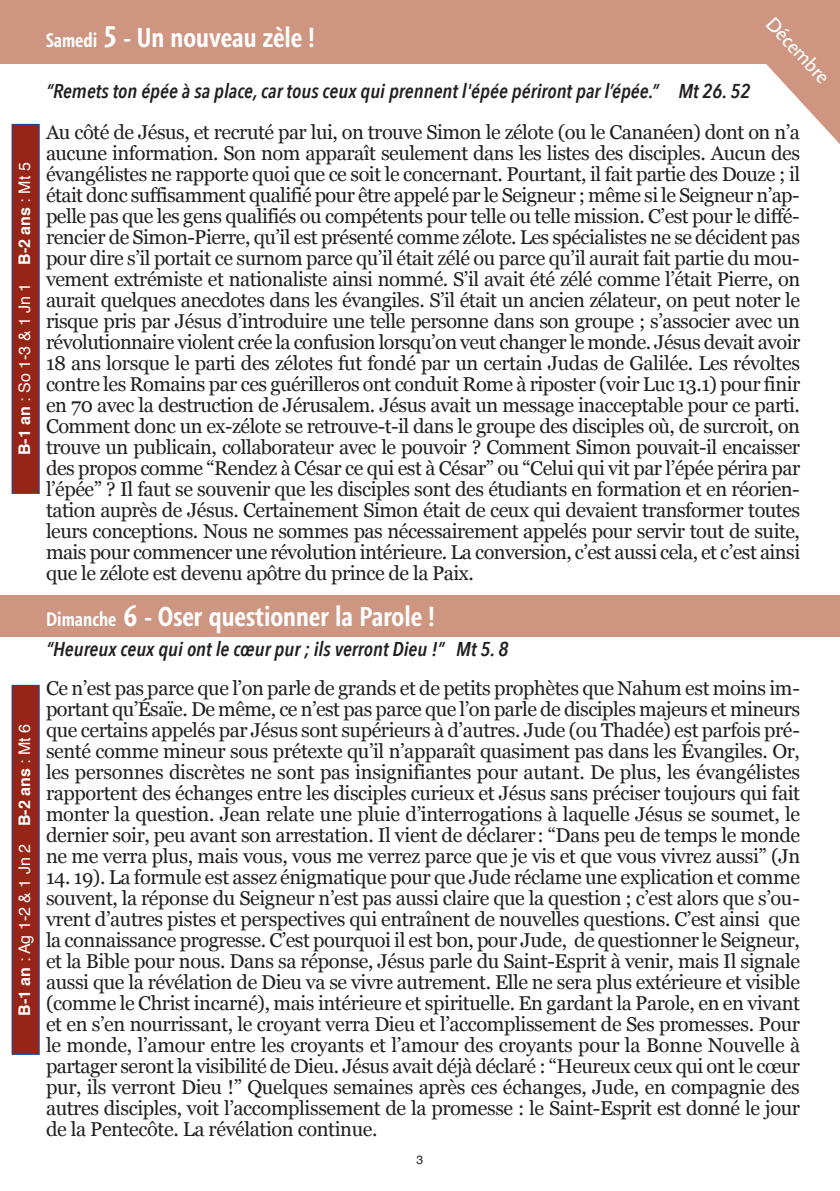
<style>
.page{position:relative;width:840px;height:1191px;background:#fff}
.page>*{position:absolute;margin:0;border:0;box-sizing:border-box;transform-origin:0 0}
.t1{font:700 condensed 28px "Agilita LT Std";color:#fff}
.t2{font:20px/21px "Georgia";letter-spacing:-.02em;color:#231f20;text-align:justify}
.t3{font:italic 600 20px "Avenir Next Condensed";color:#231f20}
.t4{font:20px "Agilita LT Std";color:#fff}
.t5{font:16px "Helvetica";color:#fff}
.t6{font:12px "Helvetica";color:#231f20}
.s1{font-weight:700}
.s2{font-size:20px}
.s3{font-size:32px}
</style>
<div class="page">
<svg style="left:766px;top:64px;width:73px;height:79px"></svg>
<div style="left:0;top:0;width:839px;height:64px;background:#ce9581"></div>
<div style="left:0;top:595px;width:839px;height:42px;background:#ce9581"></div>
<div style="left:13px;top:125px;width:26px;height:368px;background:#962517"></div>
<div style="left:12px;top:124px;width:28px;height:370px;border:1px solid #22469d"></div>
<div style="left:13px;top:686px;width:26px;height:367px;background:#962517"></div>
<div style="left:12px;top:685px;width:28px;height:369px;border:1px solid #22469d"></div>
<p class="t5" style="left:18px;top:455px;width:294px;rotate:-90deg"><span class="s1">B-1 an</span> : So 1-3 &amp; 1 Jn 1 <span class="s1">B-2 ans</span> : Mt 5</p>
<p class="t5" style="left:18px;top:1015px;width:293px;rotate:-90deg"><span class="s1">B-1 an</span> : Ag 1-2 &amp; 1 Jn 2 <span class="s1">B-2 ans</span> : Mt 6</p>
<h1 class="t1" style="left:46px;top:21px;width:270px"><span class="s2">Samedi</span> <span class="s3">5</span> - Un nouveau zèle !</h1>
<p class="t4" style="left:777px;top:12px;width:84px;rotate:47deg">Décembre</p>
<p class="t3" style="left:46px;top:78px;width:705px">“Remets ton épée à sa place, car tous ceux qui prennent l'épée périront par l’épée.” Mt 26. 52</p>
<p class="t2" style="left:46px;top:121px;width:755px">Au côté de Jésus, et recruté par lui, on trouve Simon le zélote (ou le Cananéen) dont on n’a aucune information. Son nom apparaît seulement dans les listes des disciples. Aucun des évangélistes ne rapporte quoi que ce soit le concernant. Pourtant, il fait partie des Douze ; il était donc suffisamment qualifié pour être appelé par le Seigneur ; même si le Seigneur n’ap&shy;pelle pas que les gens qualifiés ou compétents pour telle ou telle mission. C’est pour le diffé&shy;rencier de Simon-Pierre, qu’il est présenté comme zélote. Les spécialistes ne se décident pas pour dire s’il portait ce surnom parce qu’il était zélé ou parce qu’il aurait fait partie du mou&shy;vement extrémiste et nationaliste ainsi nommé. S’il avait été zélé comme l’était Pierre, on aurait quelques anecdotes dans les évangiles. S’il était un ancien zélateur, on peut noter le risque pris par Jésus d’introduire une telle personne dans son groupe ; s’associer avec un révolutionnaire violent crée la confusion lorsqu’on veut changer le monde. Jésus devait avoir 18 ans lorsque le parti des zélotes fut fondé par un certain Judas de Galilée. Les révoltes contre les Romains par ces guérilleros ont conduit Rome à riposter (voir Luc 13.1) pour finir en 70 avec la destruction de Jérusalem. Jésus avait un message inacceptable pour ce parti.<br>Comment donc un ex-zélote se retrouve-t-il dans le groupe des disciples où, de surcroit, on trouve un publicain, collaborateur avec le pouvoir ? Comment Simon pouvait-il encaisser des propos comme “Rendez à César ce qui est à César” ou “Celui qui vit par l’épée périra par l’épée” ? Il faut se souvenir que les disciples sont des étudiants en formation et en réorien&shy;tation auprès de Jésus. Certainement Simon était de ceux qui devaient transformer toutes leurs conceptions. Nous ne sommes pas nécessairement appelés pour servir tout de suite, mais pour commencer une révolution intérieure. La conversion, c’est aussi cela, et c’est ainsi que le zélote est devenu apôtre du prince de la Paix.</p>
<h1 class="t1" style="left:46px;top:599px;width:390px"><span class="s2">Dimanche</span> <span class="s3">6</span> - Oser questionner la Parole !</h1>
<p class="t3" style="left:46px;top:636px;width:463px">“Heureux ceux qui ont le cœur pur ; ils verront Dieu !” Mt 5. 8</p>
<p class="t2" style="left:46px;top:677px;width:755px">Ce n’est pas parce que l’on parle de grands et de petits prophètes que Nahum est moins im&shy;portant qu’Ésaïe. De même, ce n’est pas parce que l’on parle de disciples majeurs et mineurs que certains appelés par Jésus sont supérieurs à d’autres. Jude (ou Thadée) est parfois pré&shy;senté comme mineur sous prétexte qu’il n’apparaît quasiment pas dans les Évangiles. Or, les personnes discrètes ne sont pas insignifiantes pour autant. De plus, les évangélistes rapportent des échanges entre les disciples curieux et Jésus sans préciser toujours qui fait monter la question. Jean relate une pluie d’interrogations à laquelle Jésus se soumet, le dernier soir, peu avant son arrestation. Il vient de déclarer: “Dans peu de temps le monde ne me verra plus, mais vous, vous me verrez parce que je vis et que vous vivrez aussi” (Jn</p>
<p class="t2" style="left:46px;top:866px;width:755px">14. 19). La formule est assez énigmatique pour que Jude réclame une explication et comme souvent, la réponse du Seigneur n’est pas aussi claire que la question ; c’est alors que s’ou&shy;vrent d’autres pistes et perspectives qui entraînent de nouvelles questions. C’est ainsi que la connaissance progresse. C’est pourquoi il est bon, pour Jude, de questionner le Seigneur, et la Bible pour nous. Dans sa réponse, Jésus parle du Saint-Esprit à venir, mais Il signale aussi que la révélation de Dieu va se vivre autrement. Elle ne sera plus extérieure et visible (comme le Christ incarné), mais intérieure et spirituelle. En gardant la Parole, en en vivant et en s’en nourrissant, le croyant verra Dieu et l’accomplissement de Ses promesses. Pour le monde, l’amour entre les croyants et l’amour des croyants pour la Bonne Nouvelle à partager seront la visibilité de Dieu. Jésus avait déjà déclaré : “Heureux ceux qui ont le cœur pur, ils verront Dieu !” Quelques semaines après ces échanges, Jude, en compagnie des autres disciples, voit l’accomplissement de la promesse : le Saint-Esprit est donné le jour de la Pentecôte. La révélation continue.</p>
<p class="t6" style="left:416px;top:1155px;width:8px">3</p>
</div>
